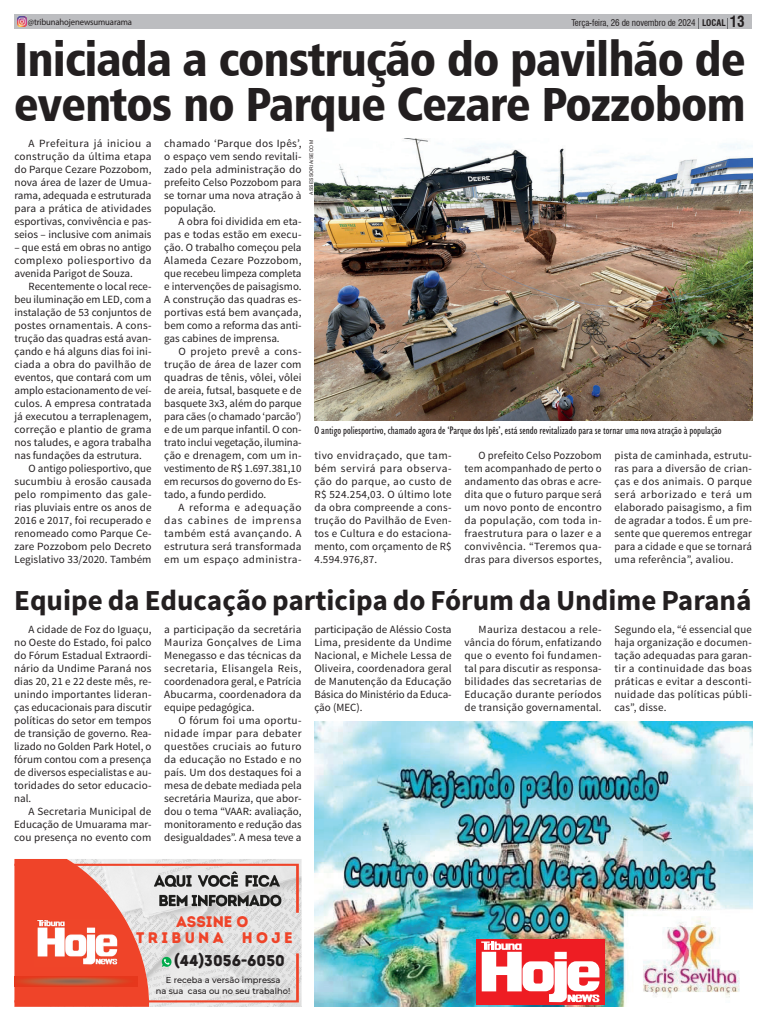
<style>
.page{position:relative;width:766px;height:1021px;background:#fff}
.page>*{position:absolute;margin:0;border:0;box-sizing:border-box;transform-origin:0 0}
.t1{font:48px/45px "Humanist 777 BT Black Condensed B";letter-spacing:-.02em;color:#231f20}
.t2{font:700 29px "Source Sans Pro";color:#231f20}
.t3{font:15.6px "Intro Rust Base";color:#231f20}
.t4{font:15.4px/15.7px "Intro Rust Base";letter-spacing:.225em;color:#ef4429;text-align:center}
.t5{font:11px/13px "Source Sans Pro";letter-spacing:.005em;color:#231f20;text-align:justify}
.t6{font:condensed 11px "Humanist 521 BT";color:#231f20}
.t7{font:11px "Source Sans Pro";letter-spacing:.03em;color:#231f20}
.t8{font:condensed 9px "Swiss 721 BT";letter-spacing:-.01em;color:#231f20}
.t9{font:9px "Myriad Pro";letter-spacing:-.015em;color:#231f20;scale:.96 1}
.t10{font:500 8.6px/11.4px "Montserrat";color:#231f20;text-align:center}
.t11{font:5px "Arial";letter-spacing:.035em;color:#231f20}
.s1{font-weight:700}
.s2{font-weight:700;font-size:15px}
</style>
<div class="page">
<div style="left:14px;top:14px;width:737px;height:15px;background:#bcbdc0"></div>
<svg style="left:17px;top:17px;width:10px;height:9px"></svg>
<img style="left:314px;top:721px;width:437px;height:285px">
<img style="left:314px;top:139px;width:437px;height:282px">
<img style="left:14px;top:1006px;width:287px;height:1px">
<svg style="left:14px;top:859px;width:285px;height:147px;background:#e6a59a"></svg>
<img style="left:34px;top:919px;width:85px;height:47px">
<img style="left:14px;top:976px;width:123px;height:10px">
<img style="left:153px;top:870px;width:129px;height:41px">
<div style="left:476px;top:939px;width:129px;height:65px;background:#ee1d23"></div>
<svg style="left:481px;top:941px;width:118px;height:61px"></svg>
<p class="t9" style="left:28px;top:16px;width:110px">@tribunahojenewsumuarama</p>
<p class="t8" style="left:571px;top:18px;width:175px">Terça-feira, 26 de novembro de 2024 <span class="s1">LOCAL</span> <span class="s2">13</span></p>
<h1 class="t1" style="left:14px;top:36px;width:733px">Iniciada a construção do pavilhão de eventos no Parque Cezare Pozzobom</h1>
<p class="t5" style="left:14px;top:137px;width:139px;text-indent:14px">A Prefeitura já iniciou a construção da última etapa do Parque Cezare Pozzobom, nova área de lazer de Umua&shy;rama, adequada e estruturada para a prática de atividades esportivas, convivência e pas&shy;seios – inclusive com animais</p>
<p class="t5" style="left:14px;top:241px;width:138px">– que está em obras no antigo complexo poliesportivo da avenida Parigot de Souza.</p>
<p class="t5" style="left:29px;top:280px;width:124px">Recentemente o local rece-</p>
<p class="t5" style="left:14px;top:293px;width:138px">beu iluminação em LED, com a</p>
<p class="t5" style="left:14px;top:306px;width:138px">instalação de 53 conjuntos de</p>
<p class="t5" style="left:14px;top:319px;width:138px">postes ornamentais. A cons-</p>
<p class="t5" style="left:14px;top:332px;width:138px">trução das quadras está avan-</p>
<p class="t5" style="left:14px;top:345px;width:138px">çando e há alguns dias foi ini-</p>
<p class="t5" style="left:14px;top:358px;width:138px">ciada a obra do pavilhão de</p>
<p class="t5" style="left:14px;top:371px;width:138px">eventos, que contará com um</p>
<p class="t5" style="left:14px;top:384px;width:138px">amplo estacionamento de veí-</p>
<p class="t5" style="left:14px;top:397px;width:138px">culos. A empresa contratada</p>
<p class="t5" style="left:14px;top:410px;width:139px">já executou a terraplenagem,</p>
<p class="t5" style="left:14px;top:423px;width:138px">correção e plantio de grama</p>
<p class="t5" style="left:14px;top:436px;width:138px">nos taludes, e agora trabalha</p>
<p class="t5" style="left:14px;top:449px;width:129px">nas fundações da estrutura.</p>
<p class="t5" style="left:29px;top:462px;width:124px">O antigo poliesportivo, que</p>
<p class="t5" style="left:14px;top:475px;width:139px">sucumbiu à erosão causada</p>
<p class="t7" style="left:14px;top:488px;width:138px">pelo rompimento das gale-</p>
<p class="t5" style="left:14px;top:501px;width:139px">rias pluviais entre os anos de</p>
<p class="t5" style="left:14px;top:514px;width:138px">2016 e 2017, foi recuperado e</p>
<p class="t5" style="left:14px;top:527px;width:138px">renomeado como Parque Ce-</p>
<p class="t5" style="left:14px;top:540px;width:138px">zare Pozzobom pelo Decreto</p>
<p class="t5" style="left:14px;top:553px;width:138px">Legislativo 33/2020. Também</p>
<h2 class="t2" style="left:14px;top:581px;width:738px">Equipe da Educação participa do Fórum da Undime Paraná</h2>
<p class="t5" style="left:14px;top:623px;width:139px;text-indent:14px">A cidade de Foz do Iguaçu, no Oeste do Estado, foi palco do Fórum Estadual Extraordi&shy;nário da Undime Paraná nos dias 20, 21 e 22 deste mês, re&shy;unindo importantes lideran&shy;ças educacionais para discutir políticas do setor em tempos de transição de governo. Rea&shy;lizado no Golden Park Hotel, o fórum contou com a presença de diversos especialistas e au&shy;toridades do setor educacio&shy;nal.</p>
<p class="t5" style="left:14px;top:805px;width:139px;text-indent:14px">A Secretaria Municipal de Educação de Umuarama mar&shy;cou presença no evento com</p>
<p class="t5" style="left:164px;top:137px;width:139px">chamado ‘Parque dos Ipês’, o espaço vem sendo revitali&shy;zado pela administração do prefeito Celso Pozzobom para se tornar uma nova atração à população.</p>
<p class="t5" style="left:164px;top:215px;width:139px;text-indent:14px">A obra foi dividida em eta&shy;pas e todas estão em execu&shy;ção. O trabalho começou pela Alameda Cezare Pozzobom, que recebeu limpeza completa e intervenções de paisagismo.<br>A construção das quadras es&shy;portivas está bem avançada, bem como a reforma das anti&shy;gas cabines de imprensa.</p>
<p class="t5" style="left:164px;top:345px;width:139px;text-indent:14px">O projeto prevê a cons&shy;trução de área de lazer com quadras de tênis, vôlei, vôlei de areia, futsal, basquete e de basquete 3x3, além do parque para cães (o chamado ‘parcão’) e de um parque infantil. O con&shy;trato inclui vegetação, ilumina&shy;ção e drenagem, com um in&shy;vestimento de R$ 1.697.381,10 em recursos do governo do Es&shy;tado, a fundo perdido.</p>
<p class="t5" style="left:164px;top:501px;width:139px;text-indent:14px">A reforma e adequação das cabines de imprensa também está avançando. A estrutura será transformada em um espaço administra-</p>
<p class="t11" style="left:308px;top:195px;width:56px;rotate:-90deg">ASSESSORIA/SECOM</p>
<p class="t6" style="left:314px;top:423px;width:409px">O antigo poliesportivo, chamado agora de ‘Parque dos Ipês’, está sendo revitalizado para se tornar uma nova atração à população</p>
<p class="t5" style="left:314px;top:449px;width:139px">tivo envidraçado, que tam&shy;bém servirá para observa&shy;ção do parque, ao custo de R$ 524.254,03. O último lote da obra compreende a cons&shy;trução do Pavilhão de Even&shy;tos e Cultura e do estaciona&shy;mento, com orçamento de R$ 4.594.976,87.</p>
<p class="t5" style="left:464px;top:449px;width:139px;text-indent:14px">O prefeito Celso Pozzobom tem acompanhado de perto o andamento das obras e acre&shy;dita que o futuro parque será um novo ponto de encontro da população, com toda in&shy;fraestrutura para o lazer e a convivência. “Teremos qua&shy;dras para diversos esportes,</p>
<p class="t5" style="left:614px;top:449px;width:139px">pista de caminhada, estrutu&shy;ras para a diversão de crian&shy;ças e dos animais. O parque será arborizado e terá um elaborado paisagismo, a fim de agradar a todos. É um pre&shy;sente que queremos entregar para a cidade e que se tornará uma referência”, avaliou.</p>
<p class="t5" style="left:314px;top:622px;width:139px">participação de Aléssio Costa Lima, presidente da Undime Nacional, e Michele Lessa de Oliveira, coordenadora geral de Manutenção da Educação Básica do Ministério da Educa&shy;ção (MEC).</p>
<p class="t5" style="left:464px;top:622px;width:139px;text-indent:14px">Mauriza destacou a rele&shy;vância do fórum, enfatizando que o evento foi fundamen&shy;tal para discutir as responsa&shy;bilidades das secretarias de Educação durante períodos de transição governamental.</p>
<p class="t5" style="left:614px;top:623px;width:139px">Segundo ela, “é essencial que haja organização e documen&shy;tação adequadas para garan&shy;tir a continuidade das boas práticas e evitar a desconti&shy;nuidade das políticas públi&shy;cas”, disse.</p>
<p class="t5" style="left:164px;top:623px;width:139px">a participação da secretária Mauriza Gonçalves de Lima Menegasso e das técnicas da secretaria, Elisangela Reis, coordenadora geral, e Patrícia Abucarma, coordenadora da equipe pedagógica.</p>
<p class="t5" style="left:164px;top:714px;width:139px;text-indent:14px">O fórum foi uma oportu&shy;nidade ímpar para debater questões cruciais ao futuro da educação no Estado e no país. Um dos destaques foi a mesa de debate mediada pela secretária Mauriza, que abor&shy;dou o tema “VAAR: avaliação, monitoramento e redução das desigualdades”. A mesa teve a</p>
<h3 class="t4" style="left:136px;top:914px;width:158px">ASSINE O<br>TRIBUNA HOJE</h3>
<h3 class="t3" style="left:174px;top:951px;width:112px">(44)3056-6050</h3>
<p class="t10" style="left:156px;top:973px;width:136px">E receba a versão impressa<br>na sua casa ou no seu trabalho!</p>
</div>
